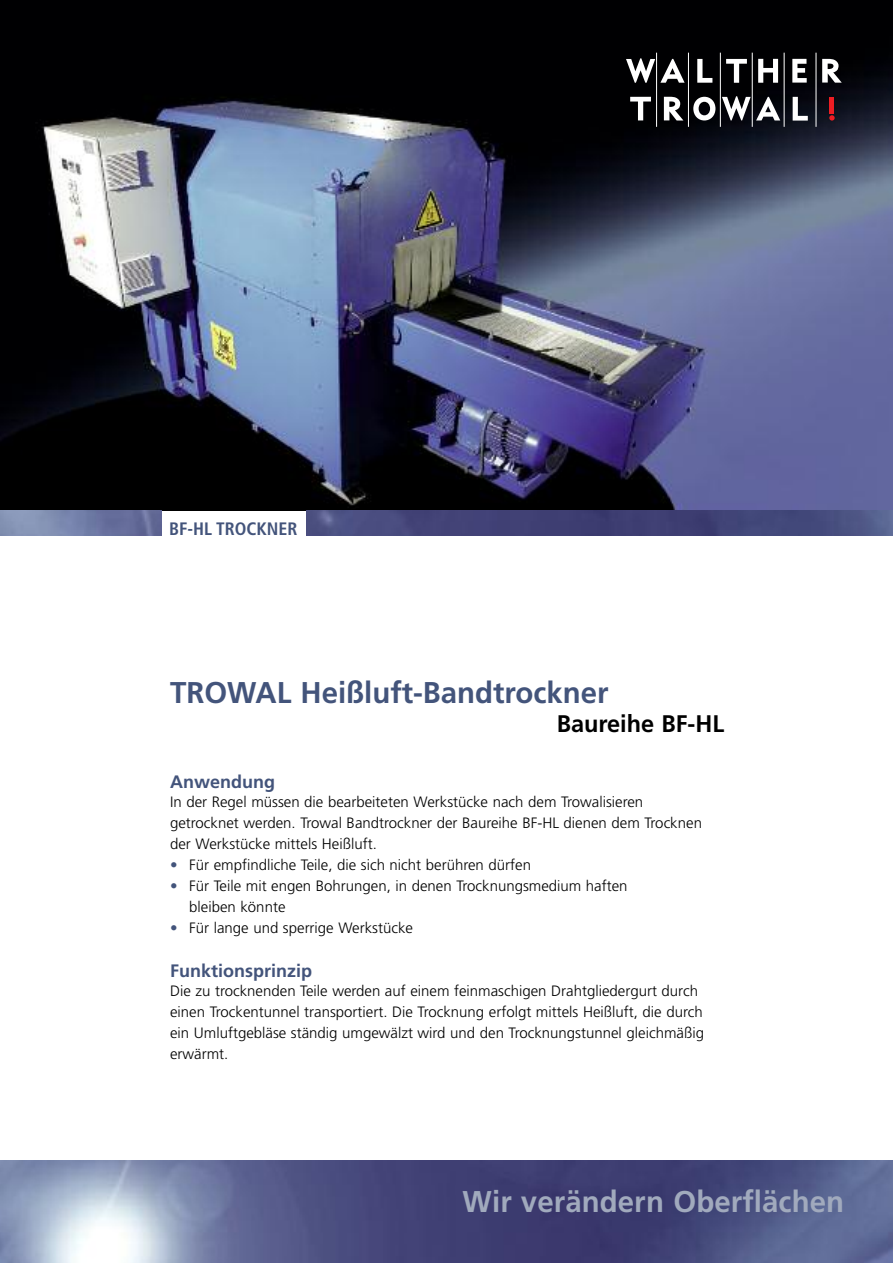
<style>
.page{position:relative;width:893px;height:1263px;background:#fff}
.page>*{position:absolute;margin:0;border:0;box-sizing:border-box;transform-origin:0 0}
.t1{font:700 30px "Frutiger";color:#43547b}
.t2{font:700 30px "Frutiger";letter-spacing:.005em;color:#a1aabd}
.t3{font:700 24px "Frutiger";color:#000}
.t4{font:700 18px "Frutiger";color:#43547b}
.t5{font:700 condensed 18px "Frutiger";color:#43547b}
.t6{font:300 15px/21px "Frutiger";color:#000}
.s1{color:#43547b}
</style>
<div class="page">
<img style="left:0;top:1161px;width:893px;height:102px">
<img style="left:0;top:0;width:893px;height:510px">
<hr style="left:830px;top:97px;width:4px;height:16px;background:#ee1d23">
<svg style="left:829px;top:115px;width:6px;height:6px"></svg>
<svg style="left:697px;top:59px;width:15px;height:24px"></svg>
<svg style="left:726px;top:59px;width:21px;height:24px"></svg>
<svg style="left:758px;top:59px;width:20px;height:24px"></svg>
<svg style="left:792px;top:59px;width:15px;height:24px"></svg>
<svg style="left:626px;top:58px;width:59px;height:25px"></svg>
<svg style="left:630px;top:97px;width:21px;height:23px"></svg>
<svg style="left:822px;top:59px;width:20px;height:24px"></svg>
<svg style="left:664px;top:97px;width:19px;height:24px"></svg>
<svg style="left:693px;top:97px;width:22px;height:23px"></svg>
<svg style="left:722px;top:96px;width:58px;height:24px"></svg>
<svg style="left:793px;top:97px;width:15px;height:24px"></svg>
<hr style="left:656px;top:53px;width:1px;height:74px;background:#fff">
<hr style="left:688px;top:53px;width:1px;height:74px;background:#fff">
<hr style="left:720px;top:53px;width:1px;height:74px;background:#fff">
<hr style="left:752px;top:53px;width:1px;height:74px;background:#fff">
<hr style="left:784px;top:53px;width:1px;height:74px;background:#fff">
<hr style="left:816px;top:53px;width:1px;height:74px;background:#fff">
<img style="left:0;top:510px;width:162px;height:26px">
<img style="left:306px;top:510px;width:587px;height:26px">
<p class="t5" style="left:169px;top:522px;width:130px">BF-HL TROCKNER</p>
<h1 class="t1" style="left:170px;top:680px;width:440px">TROWAL Heißluft-Bandtrockner</h1>
<h2 class="t3" style="left:557px;top:714px;width:169px">Baureihe BF-HL</h2>
<p class="t4" style="left:170px;top:774px;width:106px">Anwendung</p>
<p class="t6" style="left:170px;top:792px;width:533px">In der Regel müssen die bearbeiteten Werkstücke nach dem Trowalisieren getrocknet werden. Trowal Bandtrockner der Baureihe BF-HL dienen dem Trocknen der Werkstücke mittels Heißluft.</p>
<p class="t6" style="left:170px;top:855px;width:362px"><span class="s1">•</span> Für empfindliche Teile, die sich nicht berühren dürfen</p>
<p class="t6" style="left:189px;top:876px;width:440px;text-indent:-19px"><span class="s1">•</span> Für Teile mit engen Bohrungen, in denen Trocknungsmedium haften bleiben könnte</p>
<p class="t6" style="left:170px;top:918px;width:245px"><span class="s1">•</span> Für lange und sperrige Werkstücke</p>
<p class="t4" style="left:170px;top:963px;width:143px">Funktionsprinzip</p>
<p class="t6" style="left:170px;top:981px;width:535px">Die zu trocknenden Teile werden auf einem feinmaschigen Drahtgliedergurt durch einen Trockentunnel transportiert. Die Trocknung erfolgt mittels Heißluft, die durch ein Umluftgebläse ständig umgewälzt wird und den Trocknungstunnel gleichmäßig erwärmt.</p>
<h1 class="t2" style="left:463px;top:1189px;width:383px">Wir verändern Oberflächen</h1>
</div>
